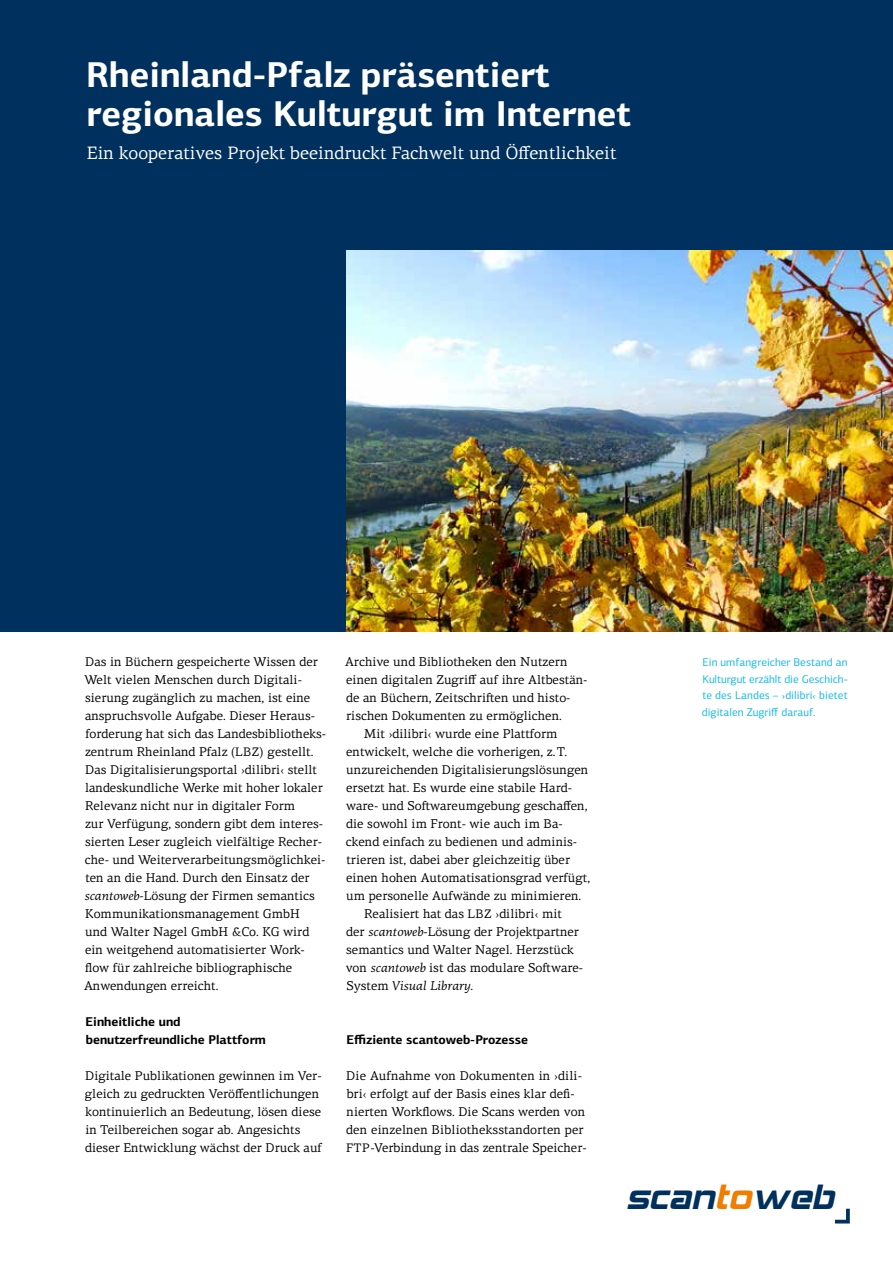
<style>
.page{position:relative;width:893px;height:1263px;background:#fff}
.page>*{position:absolute;margin:0;border:0;box-sizing:border-box;transform-origin:0 0}
.t1{font:42.3px "Hemi Head 426";color:#00305d}
.t2{font:700 36px/39px "PF Centro Sans Pro";color:#fff}
.t3{font:18px "PF Centro Serif Pro";color:#fff}
.t4{font:12.75px/18px "PF Centro Serif Pro";color:#000}
.t5{font:700 12.75px/18px "PF Centro Sans Pro";color:#000}
.t6{font:italic 12.75px "PF Centro Serif Pro";color:#000}
.t7{font:11.25px/16.5px "PF Centro Sans Pro";color:#16bae7;text-align:justify}
.s1{font-size:12.3px}
.s2{font-style:italic}
.s3{font-style:normal}
.s4{color:#ef7d00}
</style>
<div class="page">
<div style="left:0;top:0;width:893px;height:631px;background:#00305d"></div>
<img style="left:346px;top:250px;width:547px;height:381px">
<svg style="left:835px;top:1209px;width:15px;height:14px"></svg>
<h2 class="t2" style="left:86px;top:54px;width:546px">Rheinland-Pfalz präsentiert regionales Kulturgut im Internet</h2>
<h3 class="t3" style="left:87px;top:142px;width:531px">Ein kooperatives Projekt beeindruckt Fachwelt und Öffentlichkeit</h3>
<p class="t4" style="left:84px;top:653px;width:244px">Das in Büchern gespeicherte Wissen der Welt vielen Menschen durch Digitali&shy;sierung zugänglich zu machen, ist eine anspruchsvolle Aufgabe. Dieser Heraus&shy;forderung hat sich das Landesbibliotheks&shy;zentrum Rheinland Pfalz (<span class="s1">LBZ</span>) gestellt.<br>Das Digitalisierungsportal ›dilibri‹ stellt landeskundliche Werke mit hoher lokaler Relevanz nicht nur in digitaler Form<br>zur Verfügung, sondern gibt dem interes&shy;sierten Leser zugleich vielfältige Recher&shy;che- und Weiterverarbeitungsmöglichkei&shy;ten an die Hand. Durch den Einsatz der <span class="s2">scantoweb</span>-Lösung der Firmen semantics Kommunikationsmanagement GmbH<br>und Walter Nagel GmbH &amp;Co. KG wird ein weitgehend automatisierter Work&shy;flow für zahlreiche bibliographische Anwendungen erreicht.</p>
<p class="t5" style="left:86px;top:1013px;width:182px">Einheitliche und benutzerfreundliche Plattform</p>
<p class="t4" style="left:85px;top:1067px;width:239px">Digitale Publikationen gewinnen im Ver&shy;gleich zu gedruckten Veröffentlichungen kontinuierlich an Bedeutung, lösen diese in Teilbereichen sogar ab. Angesichts dieser Entwicklung wächst der Druck auf</p>
<p class="t4" style="left:345px;top:653px;width:224px">Archive und Bibliotheken den Nutzern</p>
<p class="t4" style="left:346px;top:671px;width:243px">einen digitalen Zugriff auf ihre Altbestän-</p>
<p class="t4" style="left:346px;top:689px;width:226px">de an Büchern, Zeitschriften und histo-</p>
<p class="t4" style="left:346px;top:707px;width:217px">rischen Dokumenten zu ermöglichen.</p>
<p class="t4" style="left:364px;top:725px;width:195px">Mit ›dilibri‹ wurde eine Plattform</p>
<p class="t4" style="left:346px;top:743px;width:222px">entwickelt, welche die vorherigen, z.T.</p>
<p class="t4" style="left:346px;top:761px;width:243px">unzureichenden Digitalisierungslösungen</p>
<p class="t4" style="left:346px;top:779px;width:227px">ersetzt hat. Es wurde eine stabile Hard-</p>
<p class="t4" style="left:346px;top:797px;width:243px">ware- und Softwareumgebung geschaffen,</p>
<p class="t4" style="left:346px;top:815px;width:218px">die sowohl im Front- wie auch im Ba-</p>
<p class="t4" style="left:346px;top:833px;width:233px">ckend einfach zu bedienen und adminis-</p>
<p class="t4" style="left:346px;top:851px;width:225px">trieren ist, dabei aber gleichzeitig über</p>
<p class="t4" style="left:346px;top:869px;width:246px">einen hohen Automatisationsgrad verfügt,</p>
<p class="t4" style="left:346px;top:887px;width:236px">um personelle Aufwände zu minimieren.</p>
<p class="t4" style="left:364px;top:905px;width:199px">Realisiert hat das <span class="s1">LBZ</span> ›dilibri‹ mit</p>
<p class="t4" style="left:346px;top:923px;width:234px">der <span class="s2">scantoweb</span>-Lösung der Projektpartner</p>
<p class="t4" style="left:346px;top:941px;width:229px">semantics und Walter Nagel. Herzstück</p>
<p class="t4" style="left:346px;top:959px;width:239px">von <span class="s2">scantoweb</span> ist das modulare Software-</p>
<p class="t6" style="left:346px;top:978px;width:128px"><span class="s3">System</span> Visual Library<span class="s3">.</span></p>
<p class="t5" style="left:347px;top:1031px;width:183px">Effiziente scantoweb-Prozesse</p>
<p class="t4" style="left:346px;top:1067px;width:241px">Die Aufnahme von Dokumenten in ›dili&shy;bri‹ erfolgt auf der Basis eines klar defi&shy;nierten Workflows. Die Scans werden von den einzelnen Bibliotheksstandorten per <span class="s1">FTP</span>-Verbindung in das zentrale Speicher-</p>
<p class="t7" style="left:702px;top:654px;width:147px">Ein umfangreicher Bestand an Kulturgut erzählt die Geschich&shy;te des Landes – ›dilibri‹ bietet digitalen Zugriff darauf.</p>
<h1 class="t1" style="left:626px;top:1179px;width:210px">scan<span class="s4">to</span>web</h1>
</div>
